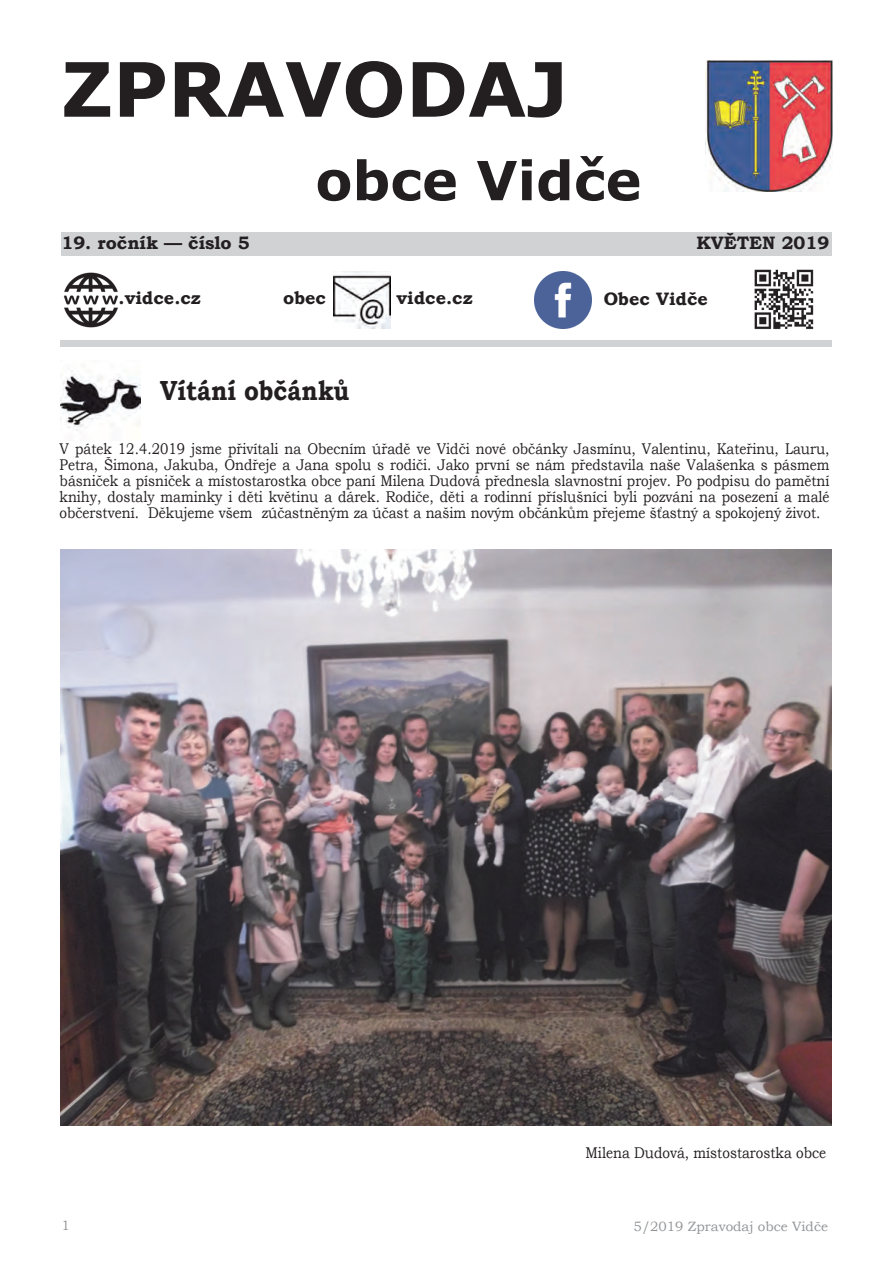
<style>
.page{position:relative;width:893px;height:1263px;background:#fff}
.page>*{position:absolute;margin:0;border:0;box-sizing:border-box;transform-origin:0 0}
.t1{font:700 75px "Verdana";color:#231f20}
.t2{font:700 54px "Verdana";color:#231f20}
.t3{font:700 27.6px "Bookman Old Style";color:#231f20;scale:.87 1}
.t4{font:700 18px "Bookman Old Style";color:#231f20}
.t5{font:15.45px/15.9px "Bookman Old Style";color:#231f20;text-align:justify;scale:.87 1}
.t6{font:13.5px "Bookman Old Style";color:#939598}
</style>
<div class="page">
<img style="left:334px;top:271px;width:57px;height:57px">
<img style="left:534px;top:271px;width:58px;height:57px">
<img style="left:63px;top:272px;width:55px;height:56px">
<img style="left:60px;top:549px;width:772px;height:576px">
<img style="left:754px;top:269px;width:60px;height:61px">
<img style="left:705px;top:61px;width:128px;height:130px">
<div style="left:62px;top:233px;width:770px;height:23px;background:#d1d2d4"></div>
<div style="left:60px;top:340px;width:772px;height:6px;background:#d1d2d4"></div>
<img style="left:60px;top:371px;width:81px;height:60px">
<h1 class="t1" style="left:61px;top:36px;width:508px">ZPRAVODAJ</h1>
<h2 class="t2" style="left:315px;top:142px;width:327px">obce Vidče</h2>
<p class="t4" style="left:62px;top:230px;width:190px">19. ročník — číslo 5</p>
<p class="t4" style="left:696px;top:230px;width:134px">KVĚTEN 2019</p>
<p class="t4" style="left:119px;top:285px;width:84px">.vidce.cz</p>
<p class="t4" style="left:283px;top:285px;width:44px">obec</p>
<p class="t4" style="left:396px;top:285px;width:78px">vidce.cz</p>
<p class="t4" style="left:604px;top:285px;width:106px">Obec Vidče</p>
<h3 class="t3" style="left:160px;top:371px;width:219px">Vítání občánků</h3>
<p class="t5" style="left:60px;top:441px;width:886px">V pátek 12.4.2019 jsme přivítali na Obecním úřadě ve Vidči nové občánky Jasmínu, Valentinu, Kateřinu, Lauru, Petra, Šimona, Jakuba, Ondřeje a Jana spolu s rodiči. Jako první se nám představila naše Valašenka s pásmem básniček a písniček a místostarostka obce paní Milena Dudová přednesla slavnostní projev. Po podpisu do pamětní knihy, dostaly maminky i děti květinu a dárek. Rodiče, děti a rodinní příslušníci byli pozváni na posezení a malé občerstvení. Děkujeme všem zúčastněným za účast a našim novým občánkům přejeme šťastný a spokojený život.</p>
<p class="t5" style="left:585px;top:1145px;width:278px">Milena Dudová, místostarostka obce</p>
<p class="t6" style="left:61px;top:1217px;width:10px">1</p>
<p class="t6" style="left:634px;top:1217px;width:196px">5/2019 Zpravodaj obce Vidče</p>
</div>
